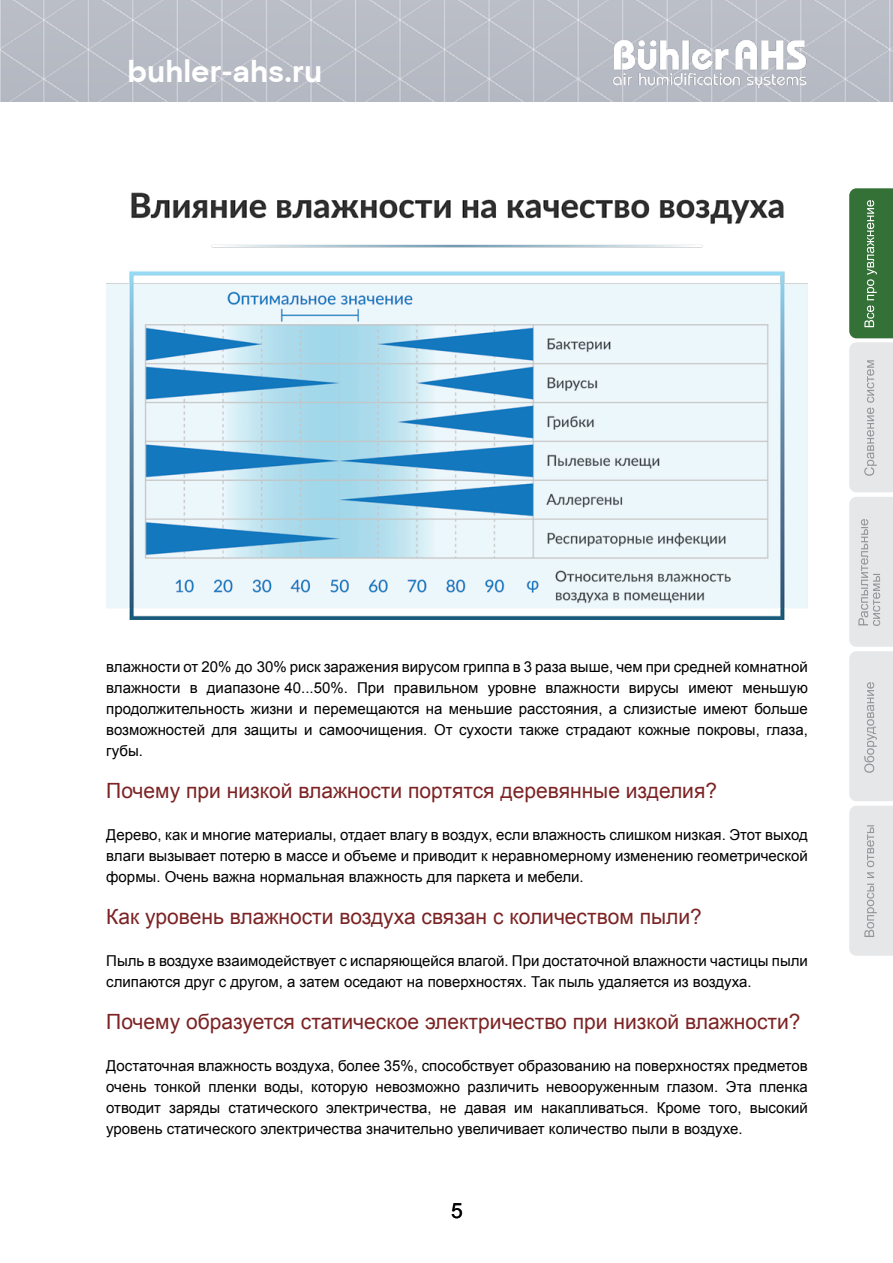
<style>
.page{position:relative;width:893px;height:1263px;background:#fff}
.page>*{position:absolute;margin:0;border:0;box-sizing:border-box;transform-origin:0 0}
.t1{font:700 31.5px "NT Somic";color:#fff}
.t2{font:21px "Arial";color:#7c2324}
.t3{font:21px "Arial";color:#000}
.t4{font:15px/21px "Arial";color:#000;text-align:justify}
</style>
<div class="page">
<img style="left:0;top:0;width:893px;height:102px">
<img style="left:612px;top:39px;width:196px;height:48px">
<svg style="left:849px;top:188px;width:44px;height:768px;background:#c3cfc6"></svg>
<img style="left:106px;top:192px;width:702px;height:427px">
<h1 class="t1" style="left:128px;top:50px;width:196px">buhler-ahs.ru</h1>
<p class="t4" style="left:106px;top:656px;width:703px">влажности от 20% до 30% риск заражения вирусом гриппа в 3 раза выше, чем при средней комнатной влажности в диапазоне 40...50%. При правильном уровне влажности вирусы имеют меньшую продолжительность жизни и перемещаются на меньшие расстояния, а слизистые имеют больше возможностей для защиты и самоочищения. От сухости также страдают кожные покровы, глаза, губы.</p>
<h2 class="t2" style="left:106px;top:777px;width:612px">Почему при низкой влажности портятся деревянные изделия?</h2>
<p class="t4" style="left:106px;top:824px;width:703px">Дерево, как и многие материалы, отдает влагу в воздух, если влажность слишком низкая. Этот выход влаги вызывает потерю в массе и объеме и приводит к неравномерному изменению геометрической формы. Очень важна нормальная влажность для паркета и мебели.</p>
<h2 class="t2" style="left:106px;top:903px;width:597px">Как уровень влажности воздуха связан с количеством пыли?</h2>
<p class="t4" style="left:106px;top:950px;width:703px">Пыль в воздухе взаимодействует с испаряющейся влагой. При достаточной влажности частицы пыли слипаются друг с другом, а затем оседают на поверхностях. Так пыль удаляется из воздуха.</p>
<h2 class="t2" style="left:106px;top:1008px;width:696px">Почему образуется статическое электричество при низкой влажности?</h2>
<p class="t4" style="left:106px;top:1055px;width:703px">Достаточная влажность воздуха, более 35%, способствует образованию на поверхностях предметов очень тонкой пленки воды, которую невозможно различить невооруженным глазом. Эта пленка отводит заряды статического электричества, не давая им накапливаться. Кроме того, высокий уровень статического электричества значительно увеличивает количество пыли в воздухе.</p>
<h2 class="t3" style="left:451px;top:1197px;width:13px">5</h2>
</div>
